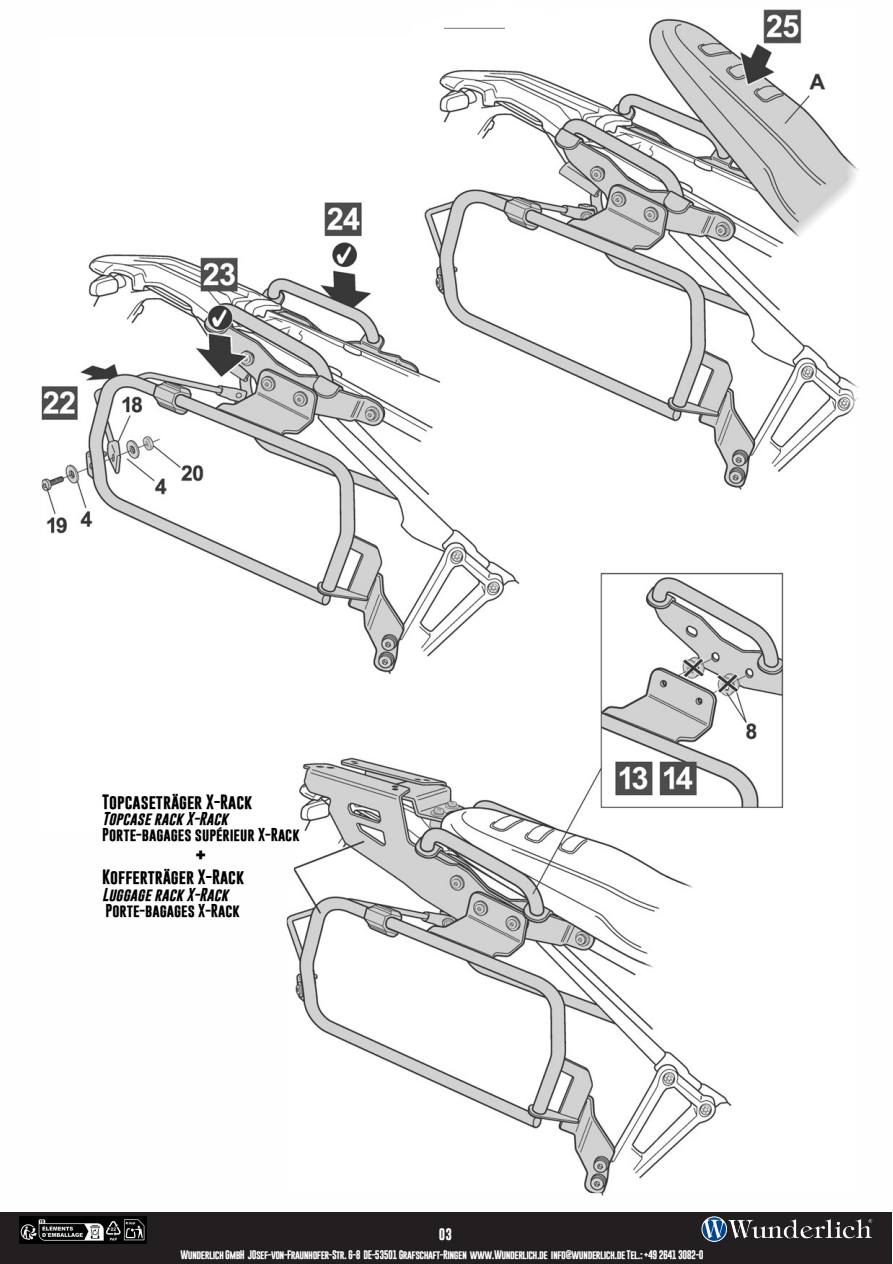
<style>
.page{position:relative;width:893px;height:1264px;background:#fff}
.page>*{position:absolute;margin:0;border:0;box-sizing:border-box;transform-origin:0 0}
.t1{font:700 21px "Gobold";color:#000}
.t2{font:700 15px "Gobold";color:#000}
.t3{font:700 13.5px "Gobold";color:#000}
.t4{font:italic 700 13.5px "Gobold";color:#000}
.t5{font:700 12px "Gobold";color:#fff}
.t6{font:700 9px "Gobold";letter-spacing:-.06em;color:#fff}
.s1{color:#231f20}
</style>
<div class="page">
<img style="left:42px;top:9px;width:813px;height:1183px">
<hr style="left:444px;top:28px;width:61px;height:1px;background:#787878">
<div style="left:0;top:1211px;width:892px;height:52px;background:#231f20"></div>
<img style="left:19px;top:1216px;width:128px;height:27px">
<img style="left:698px;top:1189px;width:182px;height:53px">
<h2 class="t2" style="left:102px;top:791px;width:152px">Topcaseträger X-Rack</h2>
<h3 class="t4" style="left:102px;top:809px;width:127px">Topcase rack X-Rack</h3>
<h3 class="t3" style="left:102px;top:826px;width:199px">Porte-bagages supérieur X-Rack</h3>
<h1 class="t1" style="left:195px;top:841px;width:13px">+</h1>
<h2 class="t2" style="left:102px;top:867px;width:144px">Kofferträger X-Rack</h2>
<h3 class="t4" style="left:102px;top:885px;width:128px">Luggage rack X-Rack</h3>
<h3 class="t3" style="left:105px;top:901px;width:136px">Porte-bagages X-Rack</h3>
<h3 class="t5" style="left:439px;top:1225px;width:15px">03</h3>
<p class="t6" style="left:173px;top:1248px;width:532px"><span class="s1">W</span>Wunderlich GmbH JOsef-von-Fraunhofer-Str. 6-8 DE-53501 Grafschaft-Ringen www.Wunderlich.de info@wunderlich.de Tel.: +49 2641 3082-0</p>
</div>
